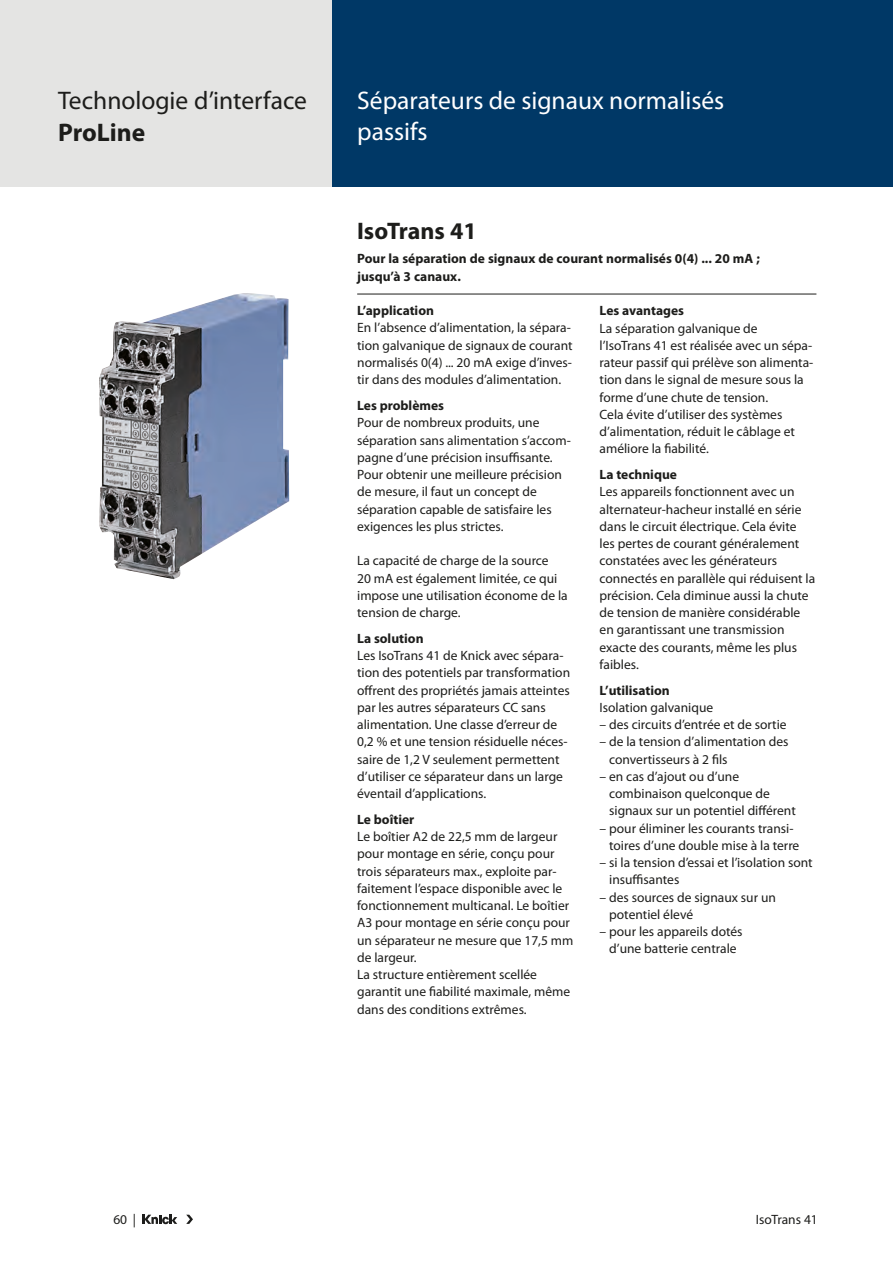
<style>
.page{position:relative;width:893px;height:1263px;background:#fff}
.page>*{position:absolute;margin:0;border:0;box-sizing:border-box;transform-origin:0 0}
.Headline{font:25.5px/30.6px "Myriad Pro";color:#fff}
.t1{font:25.5px "Myriad Pro";color:#1d1d1b}
.t2{font:700 25.5px "Myriad Pro";color:#1d1d1b}
.Headline_Produkt{font:700 24px "Myriad Pro";color:#1d1d1b}
.Text{font:13.5px/17.2px "Myriad Pro";color:#1d1d1b}
.Zwischenüberschrift{font:700 13.5px "Myriad Pro";color:#1d1d1b}
.Subline_Produkt{font:700 13.5px/18px "Myriad Pro";color:#1d1d1b}
</style>
<div class="page">
<div style="left:332px;top:0;width:561px;height:187px;background:#003866"></div>
<svg style="left:186px;top:1215px;width:7px;height:9px"></svg>
<svg style="left:142px;top:1215px;width:35px;height:9px"></svg>
<div style="left:0;top:0;width:332px;height:187px;background:#e4e4e3"></div>
<hr style="left:357px;top:294px;width:459px;height:1px;background:#1d1d1b">
<img style="left:99px;top:293px;width:190px;height:286px">
<h1 class="t1" style="left:58px;top:85px;width:250px">Technologie d’interface</h1>
<h1 class="t2" style="left:58px;top:116px;width:89px">ProLine</h1>
<p class="Headline" style="left:357px;top:85px;width:369px">Séparateurs de signaux normalisés passifs</p>
<p class="Headline_Produkt" style="left:357px;top:215px;width:121px">IsoTrans 41</p>
<p class="Subline_Produkt" style="left:357px;top:249px;width:404px">Pour la séparation de signaux de courant normalisés 0(4) ... 20 mA ; jusqu’à 3 canaux.</p>
<p class="Zwischenüberschrift" style="left:357px;top:302px;width:78px">L’application</p>
<p class="Text" style="left:357px;top:319px;width:217px">En l’absence d’alimentation, la sépara&shy;tion galvanique de signaux de courant normalisés 0(4) ... 20 mA exige d’inves&shy;tir dans des modules d’alimentation.</p>
<p class="Zwischenüberschrift" style="left:357px;top:397px;width:88px">Les problèmes</p>
<p class="Text" style="left:357px;top:414px;width:215px">Pour de nombreux produits, une séparation sans alimentation s’accom&shy;pagne d’une précision insuffisante.<br>Pour obtenir une meilleure précision de mesure, il faut un concept de séparation capable de satisfaire les exigences les plus strictes.</p>
<p class="Text" style="left:357px;top:552px;width:212px">La capacité de charge de la source<br>20 mA est également limitée, ce qui impose une utilisation économe de la tension de charge.</p>
<p class="Zwischenüberschrift" style="left:357px;top:629px;width:68px">La solution</p>
<p class="Text" style="left:357px;top:647px;width:214px">Les IsoTrans 41 de Knick avec sépara&shy;tion des potentiels par transformation offrent des propriétés jamais atteintes par les autres séparateurs CC sans alimentation. Une classe d’erreur de 0,2 % et une tension résiduelle néces&shy;saire de 1,2 V seulement permettent d’utiliser ce séparateur dans un large éventail d’applications.</p>
<p class="Zwischenüberschrift" style="left:357px;top:810px;width:59px">Le boîtier</p>
<p class="Text" style="left:357px;top:828px;width:218px">Le boîtier A2 de 22,5 mm de largeur pour montage en série, conçu pour trois séparateurs max., exploite par&shy;faitement l’espace disponible avec le fonctionnement multicanal. Le boîtier A3 pour montage en série conçu pour un séparateur ne mesure que 17,5 mm de largeur.</p>
<p class="Text" style="left:357px;top:966px;width:215px">La structure entièrement scellée garantit une fiabilité maximale, même dans des conditions extrêmes.</p>
<p class="Zwischenüberschrift" style="left:600px;top:302px;width:86px">Les avantages</p>
<p class="Text" style="left:600px;top:319px;width:215px">La séparation galvanique de<br>l’IsoTrans 41 est réalisée avec un sépa&shy;rateur passif qui prélève son alimenta&shy;tion dans le signal de mesure sous la forme d’une chute de tension.<br>Cela évite d’utiliser des systèmes d’alimentation, réduit le câblage et améliore la fiabilité.</p>
<p class="Zwischenüberschrift" style="left:600px;top:466px;width:79px">La technique</p>
<p class="Text" style="left:600px;top:483px;width:217px">Les appareils fonctionnent avec un alternateur-hacheur installé en série dans le circuit électrique. Cela évite<br>les pertes de courant généralement constatées avec les générateurs connectés en parallèle qui réduisent la précision. Cela diminue aussi la chute de tension de manière considérable en garantissant une transmission exacte des courants, même les plus faibles.</p>
<p class="Zwischenüberschrift" style="left:600px;top:681px;width:72px">L’utilisation</p>
<p class="Text" style="left:600px;top:699px;width:115px">Isolation galvanique</p>
<p class="Text" style="left:600px;top:716px;width:189px">– des circuits d’entrée et de sortie</p>
<p class="Text" style="left:609px;top:733px;width:181px;text-indent:-10px">– de la tension d’alimentation des convertisseurs à 2 fils</p>
<p class="Text" style="left:609px;top:767px;width:188px;text-indent:-10px">– en cas d’ajout ou d’une combinaison quelconque de signaux sur un potentiel différent</p>
<p class="Text" style="left:609px;top:819px;width:192px;text-indent:-10px">– pour éliminer les courants transi&shy;toires d’une double mise à la terre</p>
<p class="Text" style="left:609px;top:854px;width:205px;text-indent:-10px">– si la tension d’essai et l’isolation sont insuffisantes</p>
<p class="Text" style="left:609px;top:888px;width:168px;text-indent:-10px">– des sources de signaux sur un potentiel élevé</p>
<p class="Text" style="left:600px;top:923px;width:145px;text-align:center">– pour les appareils dotés d’une batterie centrale</p>
<p class="Text" style="left:113px;top:1211px;width:24px">60 |</p>
<p class="Text" style="left:756px;top:1211px;width:63px">IsoTrans 41</p>
</div>
